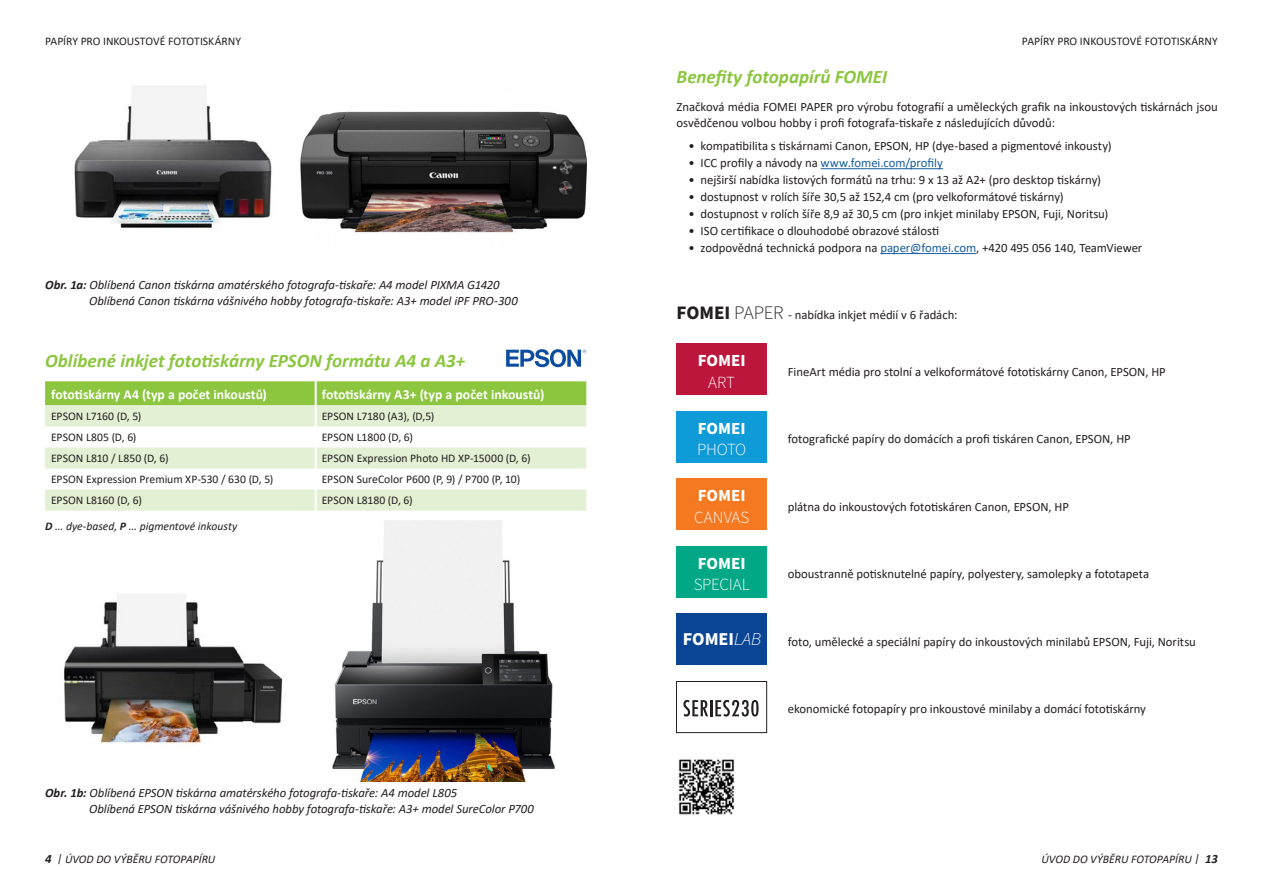
<style>
.page{position:relative;width:1263px;height:893px;background:#fff}
.page>*{position:absolute;margin:0;border:0;box-sizing:border-box;transform-origin:0 0}
.t1{font:italic 700 19.05px "Calibri";letter-spacing:-.005em;color:#8bc63e}
.t2{font:700 18.15px "Source Sans Pro";color:#fff}
.t3{font:300 16.95px "Source Sans Pro";letter-spacing:-.01em;color:#fff}
.t4{font:700 16.95px "Source Sans Pro";color:#fff}
.t5{font:700 13.8px "Calibri";color:#fff}
.t6{font:12.75px/15.9px "Calibri";letter-spacing:-.005em;color:#231f20}
.t7{font:italic 12.75px/15.9px "Calibri";letter-spacing:-.005em;color:#231f20}
.t8{font:12.75px "Calibri";letter-spacing:-.005em;color:#175d9e}
.t9{font:11.7px "Calibri";color:#231f20}
.t10{font:italic 11.7px "Calibri";letter-spacing:-.005em;color:#231f20}
.s1{font-weight:700}
.s2{font-weight:700;font-size:12.75px}
.s3{color:#231f20}
.s4{color:#175d9e}
.s5{font-family:"Source Sans Pro";font-weight:700;font-size:19.05px}
.s6{font-family:"Source Sans Pro";font-weight:300;font-size:19.05px}
.s7{font-weight:300;font-style:italic}
</style>
<div class="page">
<img style="left:301px;top:111px;width:285px;height:122px">
<img style="left:74px;top:86px;width:198px;height:142px">
<img style="left:332px;top:520px;width:223px;height:262px">
<img style="left:64px;top:594px;width:219px;height:151px">
<svg style="left:506px;top:349px;width:80px;height:18px"></svg>
<div style="left:45px;top:381px;width:541px;height:24px;background:#8bc63e"></div>
<svg style="left:45px;top:405px;width:541px;height:106px;fill:#e4f0d4"></svg>
<hr style="left:315px;top:381px;width:2px;height:24px;background:#fff">
<hr style="left:315px;top:405px;width:2px;height:21px;background:#fff">
<hr style="left:315px;top:426px;width:2px;height:21px;background:#fff">
<hr style="left:315px;top:447px;width:2px;height:21px;background:#fff">
<hr style="left:315px;top:468px;width:2px;height:22px;background:#fff">
<hr style="left:315px;top:490px;width:2px;height:21px;background:#fff">
<hr style="left:821px;top:168px;width:122px;height:1px;background:#175d9e">
<hr style="left:880px;top:253px;width:96px;height:1px;background:#175d9e">
<img style="left:678px;top:759px;width:57px;height:56px">
<div style="left:677px;top:343px;width:90px;height:52px;background:#bd163c"></div>
<div style="left:677px;top:411px;width:90px;height:51px;background:#0f9ad8"></div>
<div style="left:677px;top:479px;width:90px;height:51px;background:#f47921"></div>
<div style="left:677px;top:546px;width:90px;height:51px;background:#00a886"></div>
<div style="left:677px;top:614px;width:90px;height:51px;background:#094594"></div>
<div style="left:676px;top:681px;width:91px;height:52px;border:1px solid #231f20"></div>
<svg style="left:683px;top:700px;width:75px;height:16px"></svg>
<p class="t9" style="left:45px;top:33px;width:197px">PAPÍRY PRO INKOUSTOVÉ FOTOTISKÁRNY</p>
<p class="t7" style="left:89px;top:276px;width:430px;text-indent:-44px"><span class="s1">Obr. 1a:</span> Oblíbená Canon tiskárna amatérského fotografa-tiskaře: A4 model PIXMA G1420<br>Oblíbená Canon tiskárna vášnivého hobby fotografa-tiskaře: A3+ model iPF PRO-300</p>
<p class="t1" style="left:45px;top:347px;width:422px">Oblíbené inkjet fototiskárny EPSON formátu A4 a A3+</p>
<p class="t5" style="left:51px;top:384px;width:217px">fototiskárny A4 (typ a počet inkoustů)</p>
<p class="t5" style="left:322px;top:384px;width:224px">fototiskárny A3+ (typ a počet inkoustů)</p>
<p class="t9" style="left:51px;top:408px;width:92px">EPSON L7160 (D, 5)</p>
<p class="t9" style="left:322px;top:408px;width:114px">EPSON L7180 (A3), (D,5)</p>
<p class="t9" style="left:51px;top:429px;width:87px">EPSON L805 (D, 6)</p>
<p class="t9" style="left:322px;top:429px;width:93px">EPSON L1800 (D, 6)</p>
<p class="t9" style="left:51px;top:450px;width:119px">EPSON L810 / L850 (D, 6)</p>
<p class="t9" style="left:322px;top:450px;width:210px">EPSON Expression Photo HD XP-15000 (D, 6)</p>
<p class="t9" style="left:51px;top:471px;width:224px">EPSON Expression Premium XP-530 / 630 (D, 5)</p>
<p class="t9" style="left:322px;top:471px;width:200px">EPSON SureColor P600 (P, 9) / P700 (P, 10)</p>
<p class="t9" style="left:51px;top:492px;width:92px">EPSON L8160 (D, 6)</p>
<p class="t9" style="left:322px;top:492px;width:93px">EPSON L8180 (D, 6)</p>
<p class="t10" style="left:45px;top:518px;width:194px"><span class="s1">D</span> ... dye-based, <span class="s1">P</span> ... pigmentové inkousty</p>
<p class="t7" style="left:89px;top:784px;width:446px;text-indent:-44px"><span class="s1">Obr. 1b:</span> Oblíbená EPSON tiskárna amatérského fotografa-tiskaře: A4 model L805<br>Oblíbená EPSON tiskárna vášnivého hobby fotografa-tiskaře: A3+ model SureColor P700</p>
<p class="t10" style="left:45px;top:851px;width:172px"><span class="s2">4</span> | ÚVOD DO VÝBĚRU FOTOPAPÍRU</p>
<p class="t9" style="left:1022px;top:33px;width:197px">PAPÍRY PRO INKOUSTOVÉ FOTOTISKÁRNY</p>
<h1 class="t1" style="left:677px;top:64px;width:212px">Benefity fotopapírů FOMEI</h1>
<p class="t6" style="left:677px;top:99px;width:543px">Značková média FOMEI PAPER pro výrobu fotografií a uměleckých grafik na inkoustových tiskárnách jsou osvědčenou volbou hobby i profi fotografa-tiskaře z následujících důvodů:</p>
<p class="t6" style="left:689px;top:138px;width:425px">• kompatibilita s tiskárnami Canon, EPSON, HP (dye-based a pigmentové inkousty)</p>
<p class="t8" style="left:689px;top:154px;width:256px"><span class="s3">• ICC profily a návody na</span> www.fomei.com/profily</p>
<p class="t6" style="left:689px;top:172px;width:414px">• nejširší nabídka listových formátů na trhu: 9 x 13 až A2+ (pro desktop tiskárny)</p>
<p class="t6" style="left:689px;top:189px;width:377px">• dostupnost v rolích šíře 30,5 až 152,4 cm (pro velkoformátové tiskárny)</p>
<p class="t6" style="left:689px;top:206px;width:421px">• dostupnost v rolích šíře 8,9 až 30,5 cm (pro inkjet minilaby EPSON, Fuji, Noritsu)</p>
<p class="t6" style="left:689px;top:223px;width:252px">• ISO certifikace o dlouhodobé obrazové stálosti</p>
<p class="t6" style="left:689px;top:240px;width:455px">• zodpovědná technická podpora na <span class="s4">paper@fomei.com</span>, +420 495 056 140, TeamViewer</p>
<p class="t6" style="left:677px;top:306px;width:282px"><span class="s5">FOMEI</span> <span class="s6">PAPER</span> - nabídka inkjet médií v 6 řadách:</p>
<h3 class="t4" style="left:698px;top:349px;width:49px">FOMEI</h3>
<h3 class="t3" style="left:708px;top:371px;width:28px">ART</h3>
<h3 class="t4" style="left:698px;top:416px;width:49px">FOMEI</h3>
<h3 class="t3" style="left:697px;top:438px;width:51px">PHOTO</h3>
<h3 class="t4" style="left:698px;top:484px;width:49px">FOMEI</h3>
<h3 class="t3" style="left:694px;top:506px;width:57px">CANVAS</h3>
<h3 class="t4" style="left:698px;top:552px;width:49px">FOMEI</h3>
<h3 class="t3" style="left:694px;top:573px;width:57px">SPECIAL</h3>
<h2 class="t2" style="left:683px;top:627px;width:80px">FOMEI<span class="s7">LAB</span></h2>
<p class="t6" style="left:788px;top:363px;width:379px">FineArt média pro stolní a velkoformátové fototiskárny Canon, EPSON, HP</p>
<p class="t6" style="left:788px;top:431px;width:344px">fotografické papíry do domácích a profi tiskáren Canon, EPSON, HP</p>
<p class="t6" style="left:788px;top:498px;width:283px">plátna do inkoustových fototiskáren Canon, EPSON, HP</p>
<p class="t6" style="left:788px;top:566px;width:363px">oboustranně potisknutelné papíry, polyestery, samolepky a fototapeta</p>
<p class="t6" style="left:788px;top:633px;width:409px">foto, umělecké a speciální papíry do inkoustových minilabů EPSON, Fuji, Noritsu</p>
<p class="t6" style="left:788px;top:701px;width:360px">ekonomické fotopapíry pro inkoustové minilaby a domácí fototiskárny</p>
<p class="t10" style="left:1041px;top:851px;width:178px">ÚVOD DO VÝBĚRU FOTOPAPÍRU | <span class="s2">13</span></p>
</div>
